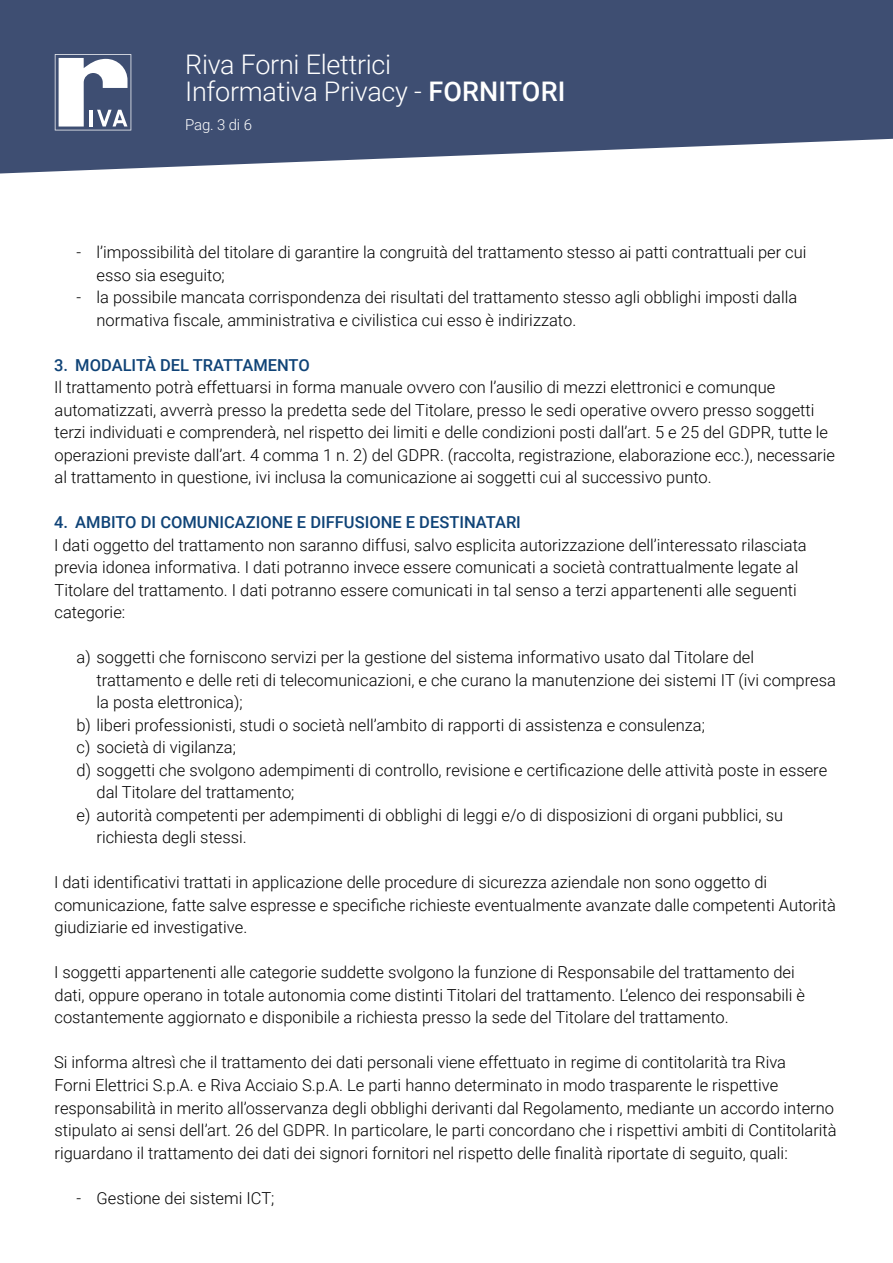
<style>
.page{position:relative;width:893px;height:1263px;background:#fff}
.page>*{position:absolute;margin:0;border:0;box-sizing:border-box;transform-origin:0 0}
.t1{font:300 27px/27px "Roboto";letter-spacing:-.01em;color:#fff}
.t2{font:300 16.5px/22.5px "Roboto";color:#000}
.t3{font:500 16.5px "Roboto";color:#0f4377}
.t4{font:300 15px "Roboto";color:#fff}
.s1{font-weight:500}
</style>
<div class="page">
<svg style="left:0;top:0;width:893px;height:173px;fill:#3e4e72"></svg>
<svg style="left:55px;top:54px;width:76px;height:76px"></svg>
<h1 class="t1" style="left:185px;top:50px;width:382px">Riva Forni Elettrici<br>Informativa Privacy - <span class="s1">FORNITORI</span></h1>
<p class="t4" style="left:185px;top:115px;width:68px">Pag. 3 di 6</p>
<p class="t2" style="left:97px;top:241px;width:711px;text-indent:-20px">- l’impossibilità del titolare di garantire la congruità del trattamento stesso ai patti contrattuali per cui esso sia eseguito;</p>
<p class="t2" style="left:97px;top:286px;width:702px;text-indent:-20px">- la possibile mancata corrispondenza dei risultati del trattamento stesso agli obblighi imposti dalla normativa fiscale, amministrativa e civilistica cui esso è indirizzato.</p>
<p class="t3" style="left:54px;top:353px;width:257px">3. MODALITÀ DEL TRATTAMENTO</p>
<p class="t2" style="left:54px;top:376px;width:782px">Il trattamento potrà effettuarsi in forma manuale ovvero con l’ausilio di mezzi elettronici e comunque automatizzati, avverrà presso la predetta sede del Titolare, presso le sedi operative ovvero presso soggetti terzi individuati e comprenderà, nel rispetto dei limiti e delle condizioni posti dall’art. 5 e 25 del GDPR, tutte le operazioni previste dall’art. 4 comma 1 n. 2) del GDPR. (raccolta, registrazione, elaborazione ecc.), necessarie al trattamento in questione, ivi inclusa la comunicazione ai soggetti cui al successivo punto.</p>
<p class="t3" style="left:54px;top:511px;width:468px">4. AMBITO DI COMUNICAZIONE E DIFFUSIONE E DESTINATARI</p>
<p class="t2" style="left:54px;top:533px;width:754px">I dati oggetto del trattamento non saranno diffusi, salvo esplicita autorizzazione dell’interessato rilasciata previa idonea informativa. I dati potranno invece essere comunicati a società contrattualmente legate al Titolare del trattamento. I dati potranno essere comunicati in tal senso a terzi appartenenti alle seguenti categorie:</p>
<p class="t2" style="left:77px;top:646px;width:679px">a) soggetti che forniscono servizi per la gestione del sistema informativo usato dal Titolare del</p>
<p class="t2" style="left:97px;top:668px;width:741px">trattamento e delle reti di telecomunicazioni, e che curano la manutenzione dei sistemi IT (ivi compresa</p>
<p class="t2" style="left:97px;top:691px;width:148px">la posta elettronica);</p>
<p class="t2" style="left:77px;top:713px;width:630px">b) liberi professionisti, studi o società nell’ambito di rapporti di assistenza e consulenza;</p>
<p class="t2" style="left:77px;top:736px;width:161px">c) società di vigilanza;</p>
<p class="t2" style="left:77px;top:758px;width:752px">d) soggetti che svolgono adempimenti di controllo, revisione e certificazione delle attività poste in essere</p>
<p class="t2" style="left:97px;top:781px;width:199px">dal Titolare del trattamento;</p>
<p class="t2" style="left:77px;top:803px;width:708px">e) autorità competenti per adempimenti di obblighi di leggi e/o di disposizioni di organi pubblici, su</p>
<p class="t2" style="left:97px;top:826px;width:152px">richiesta degli stessi.</p>
<p class="t2" style="left:54px;top:871px;width:783px">I dati identificativi trattati in applicazione delle procedure di sicurezza aziendale non sono oggetto di comunicazione, fatte salve espresse e specifiche richieste eventualmente avanzate dalle competenti Autorità giudiziarie ed investigative.</p>
<p class="t2" style="left:54px;top:961px;width:753px">I soggetti appartenenti alle categorie suddette svolgono la funzione di Responsabile del trattamento dei dati, oppure operano in totale autonomia come distinti Titolari del trattamento. L’elenco dei responsabili è costantemente aggiornato e disponibile a richiesta presso la sede del Titolare del trattamento.</p>
<p class="t2" style="left:54px;top:1051px;width:784px">Si informa altresì che il trattamento dei dati personali viene effettuato in regime di contitolarità tra Riva<br>Forni Elettrici S.p.A. e Riva Acciaio S.p.A. Le parti hanno determinato in modo trasparente le rispettive responsabilità in merito all’osservanza degli obblighi derivanti dal Regolamento, mediante un accordo interno stipulato ai sensi dell’art. 26 del GDPR. In particolare, le parti concordano che i rispettivi ambiti di Contitolarità riguardano il trattamento dei dati dei signori fornitori nel rispetto delle finalità riportate di seguito, quali:</p>
<p class="t2" style="left:77px;top:1186px;width:199px">- Gestione dei sistemi ICT;</p>
</div>
